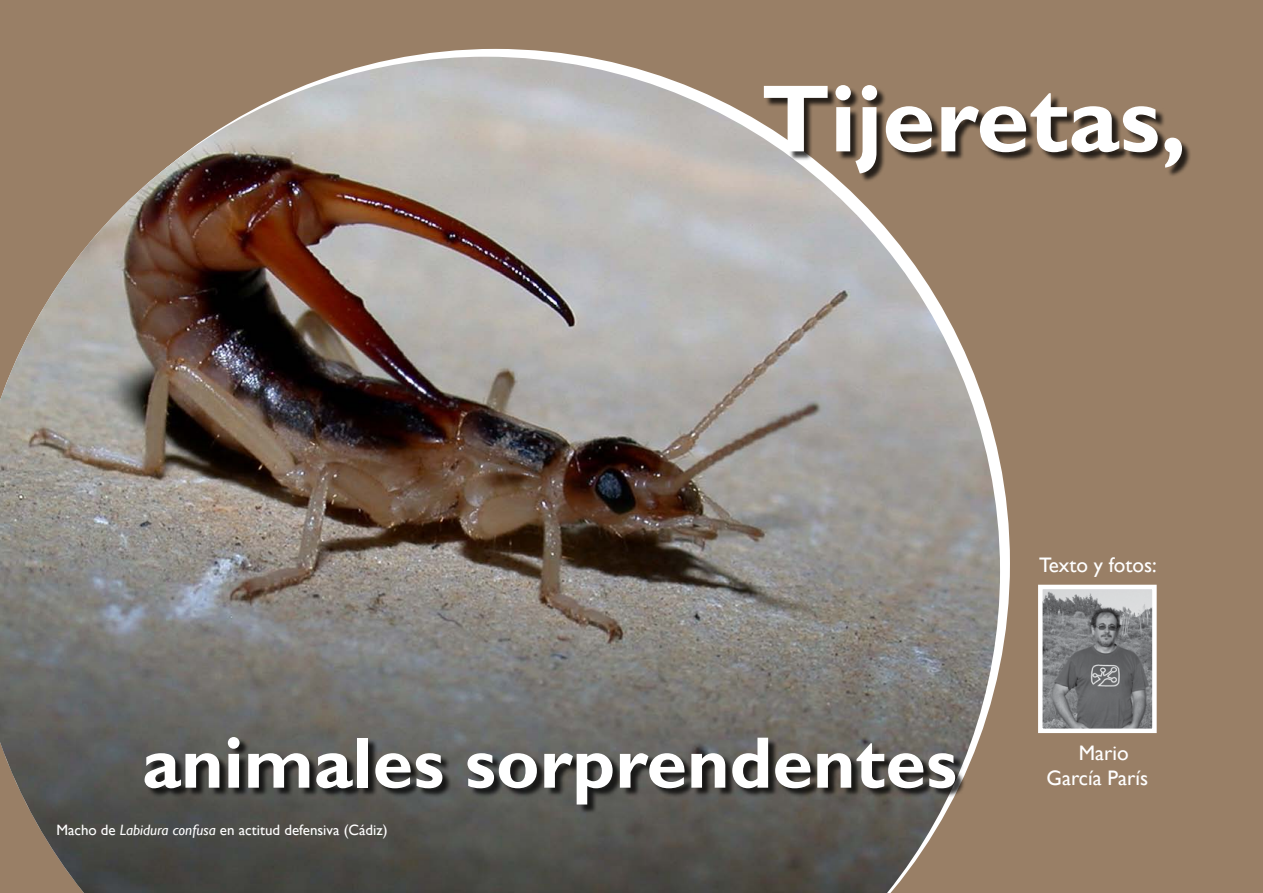
<style>
.page{position:relative;width:1263px;height:893px;background:#997f66}
.page>*{position:absolute;margin:0;border:0;box-sizing:border-box;transform-origin:0 0}
.t1{font:700 96px "Gill Sans";color:#fff}
.t2{font:700 73.35px "Gill Sans";color:#fff}
.t3{font:21px/25.2px "Gill Sans";color:#fff}
.t4{font:15px "Gill Sans";color:#fff}
.s1{font-style:italic}
</style>
<div class="page">
<img style="left:0;top:57px;width:1000px;height:836px">
<div style="left:765px;top:87px;width:426px;height:96px;background:#000;opacity:.75"></div>
<div style="left:147px;top:739px;width:819px;height:76px;background:#000;opacity:.75"></div>
<img style="left:1043px;top:590px;width:109px;height:138px">
<div style="left:1038px;top:585px;width:119px;height:148px;border:4px solid #fff"></div>
<h1 class="t1" style="left:761px;top:61px;width:427px">Tijeretas,</h1>
<h3 class="t3" style="left:1039px;top:552px;width:119px">Texto y fotos:</h3>
<h2 class="t2" style="left:142px;top:719px;width:816px">animales sorprendentes</h2>
<h3 class="t3" style="left:1046px;top:741px;width:103px;text-indent:32px">Mario<br>García París</h3>
<p class="t4" style="left:56px;top:821px;width:333px">Macho de <span class="s1">Labidura confusa</span> en actitud defensiva (Cádiz)</p>
</div>
